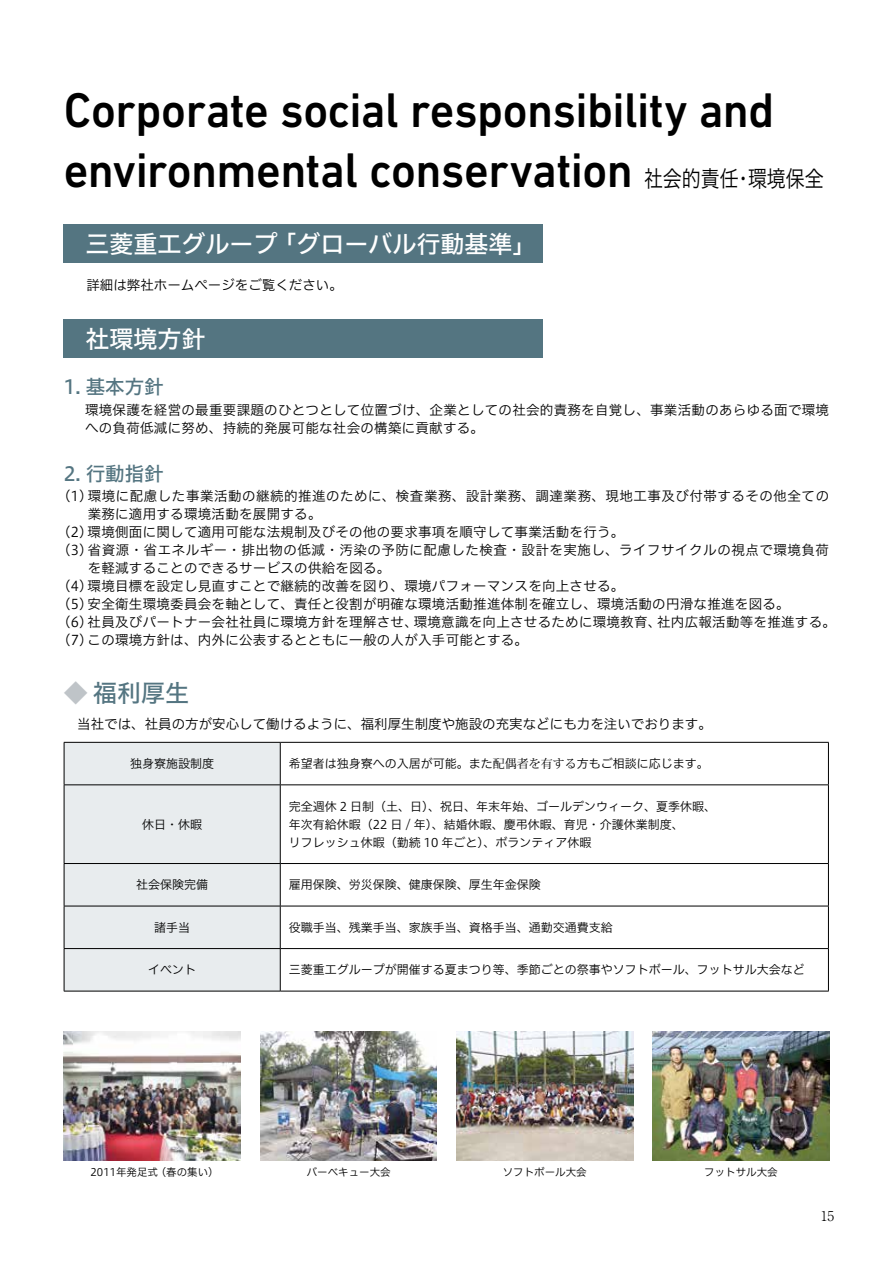
<style>
.page{position:relative;width:893px;height:1263px;background:#fff}
.page>*{position:absolute;margin:0;border:0;box-sizing:border-box;transform-origin:0 0}
.t1{font:500 49.5px/60px "DIN Next LT Pro";letter-spacing:-.01em;color:#000;scale:.96 1}
.t2{font:24px "Hiragino UD Sans F Std W5";color:#fff}
.t3{font:24px "Hiragino UD Sans F Std W5";color:#547581}
.t4{font:19.5px "Hiragino UD Sans F Std W5";color:#547581}
.t5{font:13.5px/18px "Hiragino UD Sans F Std W3";letter-spacing:.02em;color:#000}
.t6{font:13.5px "Hiragino UD Sans F Std W3";letter-spacing:.04em;color:#000}
.t7{font:13.5px "Hiragino UD Sans F Std W3";color:#000}
.t8{font:300 13.5px "Ryumin Pro";color:#000}
.t9{font:12px/18px "Hiragino UD Sans F Std W3";color:#000}
.t10{font:10.5px "Hiragino UD Sans F Std W3";color:#000}
.s1{font-family:"Hiragino UD Sans F Std W3";font-weight:400;font-size:22.5px}
.s2{color:#bfc4c8}
.s3{font-family:"Koz Min Pr 6 N"}
</style>
<div class="page">
<div style="left:64px;top:319px;width:479px;height:39px;background:#547581"></div>
<div style="left:64px;top:224px;width:479px;height:39px;background:#547581"></div>
<div style="left:65px;top:743px;width:215px;height:248px;background:#e8ecee"></div>
<hr style="left:64px;top:742px;width:216px;height:1px;background:#000">
<hr style="left:64px;top:743px;width:1px;height:41px;background:#000">
<hr style="left:280px;top:742px;width:549px;height:1px;background:#000">
<hr style="left:280px;top:743px;width:1px;height:41px;background:#000">
<hr style="left:828px;top:743px;width:1px;height:41px;background:#000">
<hr style="left:64px;top:784px;width:216px;height:1px;background:#000">
<hr style="left:64px;top:785px;width:1px;height:78px;background:#000">
<hr style="left:280px;top:784px;width:549px;height:1px;background:#000">
<hr style="left:280px;top:785px;width:1px;height:78px;background:#000">
<hr style="left:828px;top:785px;width:1px;height:78px;background:#000">
<hr style="left:64px;top:863px;width:216px;height:1px;background:#000">
<hr style="left:64px;top:864px;width:1px;height:42px;background:#000">
<hr style="left:280px;top:863px;width:549px;height:1px;background:#000">
<hr style="left:280px;top:864px;width:1px;height:42px;background:#000">
<hr style="left:828px;top:864px;width:1px;height:42px;background:#000">
<hr style="left:64px;top:906px;width:216px;height:1px;background:#000">
<hr style="left:64px;top:906px;width:1px;height:42px;background:#000">
<hr style="left:280px;top:906px;width:549px;height:1px;background:#000">
<hr style="left:280px;top:906px;width:1px;height:42px;background:#000">
<hr style="left:828px;top:906px;width:1px;height:42px;background:#000">
<hr style="left:64px;top:948px;width:216px;height:1px;background:#000">
<hr style="left:64px;top:949px;width:1px;height:42px;background:#000">
<hr style="left:280px;top:948px;width:549px;height:1px;background:#000">
<hr style="left:280px;top:949px;width:1px;height:42px;background:#000">
<hr style="left:828px;top:949px;width:1px;height:42px;background:#000">
<hr style="left:64px;top:991px;width:216px;height:1px;background:#000">
<hr style="left:280px;top:991px;width:549px;height:1px;background:#000">
<img style="left:64px;top:1032px;width:176px;height:128px">
<img style="left:653px;top:1032px;width:176px;height:128px">
<img style="left:260px;top:1032px;width:177px;height:128px">
<img style="left:457px;top:1032px;width:176px;height:128px">
<h1 class="t1" style="left:64px;top:79px;width:793px">Corporate social responsibility and environmental conservation <span class="s1">社会的責任・環境保全</span></h1>
<h2 class="t2" style="left:85px;top:225px;width:453px">三菱重工グループ「グローバル行動基準」</h2>
<p class="t7" style="left:64px;top:275px;width:281px">　 詳細は弊社ホームページをご覧ください。</p>
<h2 class="t2" style="left:85px;top:320px;width:121px">社環境方針</h2>
<h3 class="t4" style="left:64px;top:372px;width:101px">1. 基本方針</h3>
<p class="t5" style="left:85px;top:400px;width:745px">環境保護を経営の最重要課題のひとつとして位置づけ、企業としての社会的責務を自覚し、事業活動のあらゆる面で環境への負荷低減に努め、持続的発展可能な社会の構築に貢献する。</p>
<h3 class="t4" style="left:64px;top:459px;width:101px">2. 行動指針</h3>
<p class="t6" style="left:57px;top:486px;width:774px">（1）環境に配慮した事業活動の継続的推進のために、検査業務、設計業務、調達業務、現地工事及び付帯するその他全ての</p>
<p class="t5" style="left:64px;top:504px;width:259px">　　業務に適用する環境活動を展開する。</p>
<p class="t5" style="left:57px;top:522px;width:569px">（2）環境側面に関して適用可能な法規制及びその他の要求事項を順守して事業活動を行う。</p>
<p class="t6" style="left:57px;top:540px;width:773px">（3）省資源・省エネルギー・排出物の低減・汚染の予防に配慮した検査・設計を実施し、ライフサイクルの視点で環境負荷</p>
<p class="t5" style="left:64px;top:558px;width:328px">　　を軽減することのできるサービスの供給を図る。</p>
<p class="t5" style="left:57px;top:576px;width:569px">（4）環境目標を設定し見直すことで継続的改善を図り、環境パフォーマンスを向上させる。</p>
<p class="t5" style="left:57px;top:594px;width:734px">（5）安全衛生環境委員会を軸として、責任と役割が明確な環境活動推進体制を確立し、環境活動の円滑な推進を図る。</p>
<p class="t5" style="left:57px;top:612px;width:780px">（6）社員及びパートナー会社社員に環境方針を理解させ、環境意識を向上させるために環境教育、社内広報活動等を推進する。</p>
<p class="t5" style="left:57px;top:630px;width:472px">（7）この環境方針は、内外に公表するとともに一般の人が入手可能とする。</p>
<h2 class="t3" style="left:64px;top:675px;width:127px"><span class="s2">◆</span> 福利厚生</h2>
<p class="t7" style="left:64px;top:713px;width:650px">　当社では、社員の方が安心して働けるように、福利厚生制度や施設の充実などにも力を注いでおります。</p>
<p class="t9" style="left:130px;top:754px;width:85px">独身寮施設制度</p>
<p class="t9" style="left:289px;top:754px;width:421px">希望者は独身寮への入居が可能。また<span class="s3">配偶者を有する</span>方もご相談に応じます。</p>
<p class="t9" style="left:142px;top:814px;width:61px">休日・休暇</p>
<p class="t9" style="left:289px;top:796px;width:429px">完全週休 2 日制（土、日）、祝日、年末年始、ゴールデンウィーク、夏季休暇、年次有給休暇（22 日 / 年）、結婚休暇、慶弔休暇、育児・介護休業制度、<br>リフレッシュ休暇（勤続 10 年ごと）、ボランティア休暇</p>
<p class="t9" style="left:136px;top:875px;width:73px">社会保険完備</p>
<p class="t9" style="left:289px;top:875px;width:253px">雇用保険、労災保険、健康保険、厚生年金保険</p>
<p class="t9" style="left:154px;top:918px;width:37px">諸手当</p>
<p class="t9" style="left:289px;top:918px;width:325px">役職手当、残業手当、家族手当、資格手当、通勤交通費支給</p>
<p class="t9" style="left:148px;top:960px;width:49px">イベント</p>
<p class="t9" style="left:289px;top:960px;width:517px">三菱重工グループが開催する夏まつり等、季節ごとの祭事やソフトボール、フットサル大会など</p>
<p class="t10" style="left:91px;top:1164px;width:130px">2011年発足式 （春の集い）</p>
<p class="t10" style="left:307px;top:1164px;width:85px">バーベキュー大会</p>
<p class="t10" style="left:503px;top:1164px;width:85px">ソフトボール大会</p>
<p class="t10" style="left:704px;top:1164px;width:75px">フットサル大会</p>
<p class="t8" style="left:821px;top:1205px;width:15px">15</p>
</div>
